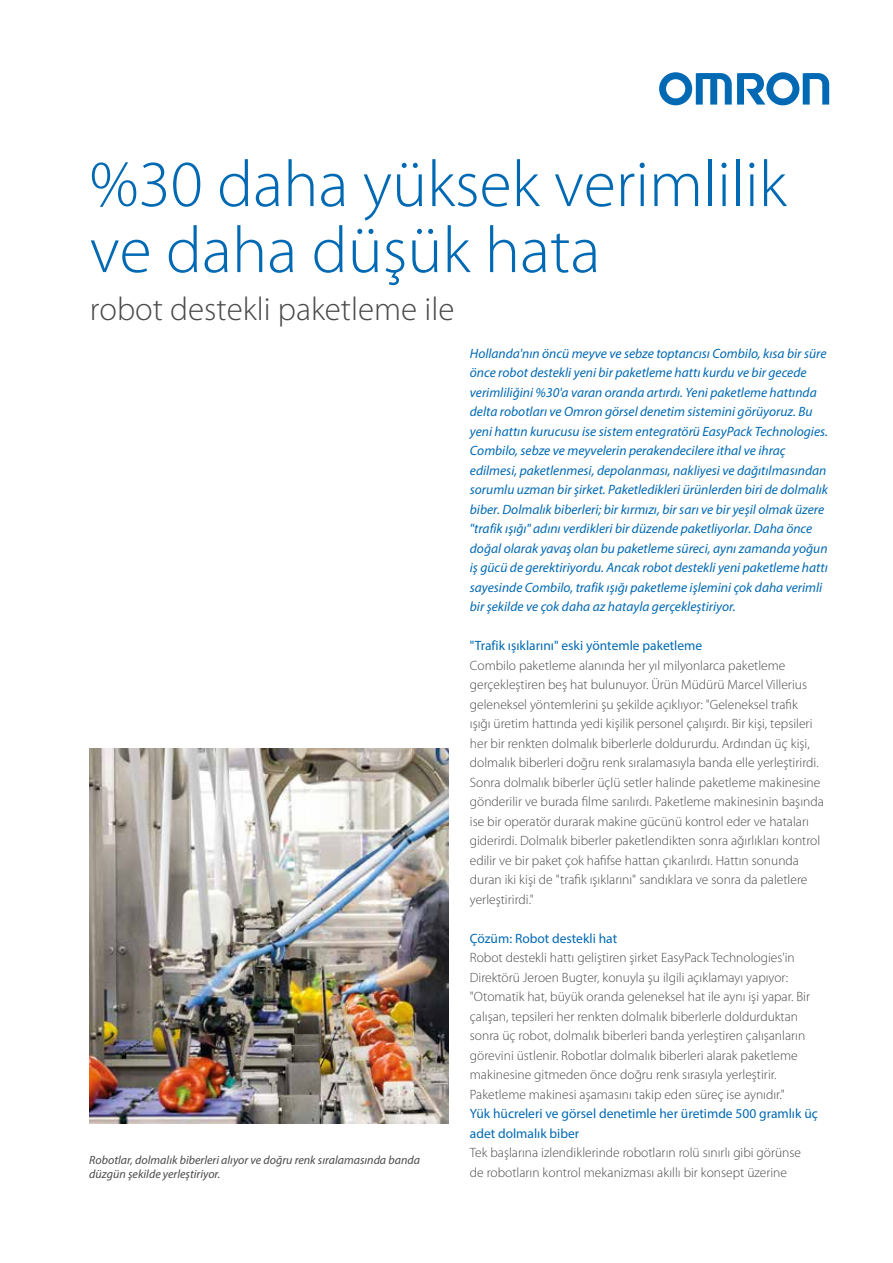
<style>
.page{position:relative;width:893px;height:1263px;background:#fff}
.page>*{position:absolute;margin:0;border:0;box-sizing:border-box;transform-origin:0 0}
.t1{font:300 66px/66px "Myriad Pro";color:#0069b4}
.t2{font:300 33px "Myriad Pro";color:#4a4a49}
.t3{font:300 13.5px/19.5px "Myriad Pro";color:#4a4a49}
.t4{font:italic 13.5px/19.5px "Myriad Pro";color:#0069b4}
.t5{font:13.5px/19.5px "Myriad Pro";color:#0069b4}
.t6{font:italic 12px/13.5px "Myriad Pro";color:#4a4a49}
</style>
<div class="page">
<svg style="left:659px;top:72px;width:170px;height:33px"></svg>
<img style="left:89px;top:749px;width:360px;height:374px">
<h1 class="t1" style="left:90px;top:152px;width:698px">%30 daha yüksek verimlilik ve daha düşük hata</h1>
<h2 class="t2" style="left:90px;top:291px;width:366px">robot destekli paketleme ile</h2>
<p class="t6" style="left:89px;top:1153px;width:332px">Robotlar, dolmalık biberleri alıyor ve doğru renk sıralamasında banda düzgün şekilde yerleştiriyor.</p>
<p class="t4" style="left:470px;top:343px;width:360px">Hollanda'nın öncü meyve ve sebze toptancısı Combilo, kısa bir süre önce robot destekli yeni bir paketleme hattı kurdu ve bir gecede verimliliğini %30'a varan oranda artırdı. Yeni paketleme hattında delta robotları ve Omron görsel denetim sistemini görüyoruz. Bu yeni hattın kurucusu ise sistem entegratörü EasyPack Technologies.<br>Combilo, sebze ve meyvelerin perakendecilere ithal ve ihraç edilmesi, paketlenmesi, depolanması, nakliyesi ve dağıtılmasından sorumlu uzman bir şirket. Paketledikleri ürünlerden biri de dolmalık biber. Dolmalık biberleri; bir kırmızı, bir sarı ve bir yeşil olmak üzere "trafik ışığı" adını verdikleri bir düzende paketliyorlar. Daha önce doğal olarak yavaş olan bu paketleme süreci, aynı zamanda yoğun iş gücü de gerektiriyordu. Ancak robot destekli yeni paketleme hattı sayesinde Combilo, trafik ışığı paketleme işlemini çok daha verimli bir şekilde ve çok daha az hatayla gerçekleştiriyor.</p>
<p class="t5" style="left:470px;top:636px;width:234px">"Trafik ışıklarını" eski yöntemle paketleme</p>
<p class="t3" style="left:470px;top:656px;width:355px">Combilo paketleme alanında her yıl milyonlarca paketleme gerçekleştiren beş hat bulunuyor. Ürün Müdürü Marcel Villerius geleneksel yöntemlerini şu şekilde açıklıyor: "Geleneksel trafik<br>ışığı üretim hattında yedi kişilik personel çalışırdı. Bir kişi, tepsileri her bir renkten dolmalık biberlerle doldururdu. Ardından üç kişi, dolmalık biberleri doğru renk sıralamasıyla banda elle yerleştirirdi.<br>Sonra dolmalık biberler üçlü setler halinde paketleme makinesine gönderilir ve burada filme sarılırdı. Paketleme makinesinin başında ise bir operatör durarak makine gücünü kontrol eder ve hataları giderirdi. Dolmalık biberler paketlendikten sonra ağırlıkları kontrol edilir ve bir paket çok hafifse hattan çıkarılırdı. Hattın sonunda duran iki kişi de "trafik ışıklarını" sandıklara ve sonra da paletlere yerleştirirdi."</p>
<p class="t5" style="left:470px;top:928px;width:149px">Çözüm: Robot destekli hat</p>
<p class="t3" style="left:470px;top:948px;width:342px">Robot destekli hattı geliştiren şirket EasyPack Technologies'in Direktörü Jeroen Bugter, konuyla şu ilgili açıklamayı yapıyor: "Otomatik hat, büyük oranda geleneksel hat ile aynı işi yapar. Bir çalışan, tepsileri her renkten dolmalık biberlerle doldurduktan sonra üç robot, dolmalık biberleri banda yerleştiren çalışanların görevini üstlenir. Robotlar dolmalık biberleri alarak paketleme makinesine gitmeden önce doğru renk sırasıyla yerleştirir.<br>Paketleme makinesi aşamasını takip eden süreç ise aynıdır."</p>
<p class="t5" style="left:470px;top:1104px;width:349px">Yük hücreleri ve görsel denetimle her üretimde 500 gramlık üç adet dolmalık biber</p>
<p class="t3" style="left:470px;top:1143px;width:333px">Tek başlarına izlendiklerinde robotların rolü sınırlı gibi görünse de robotların kontrol mekanizması akıllı bir konsept üzerine</p>
</div>
